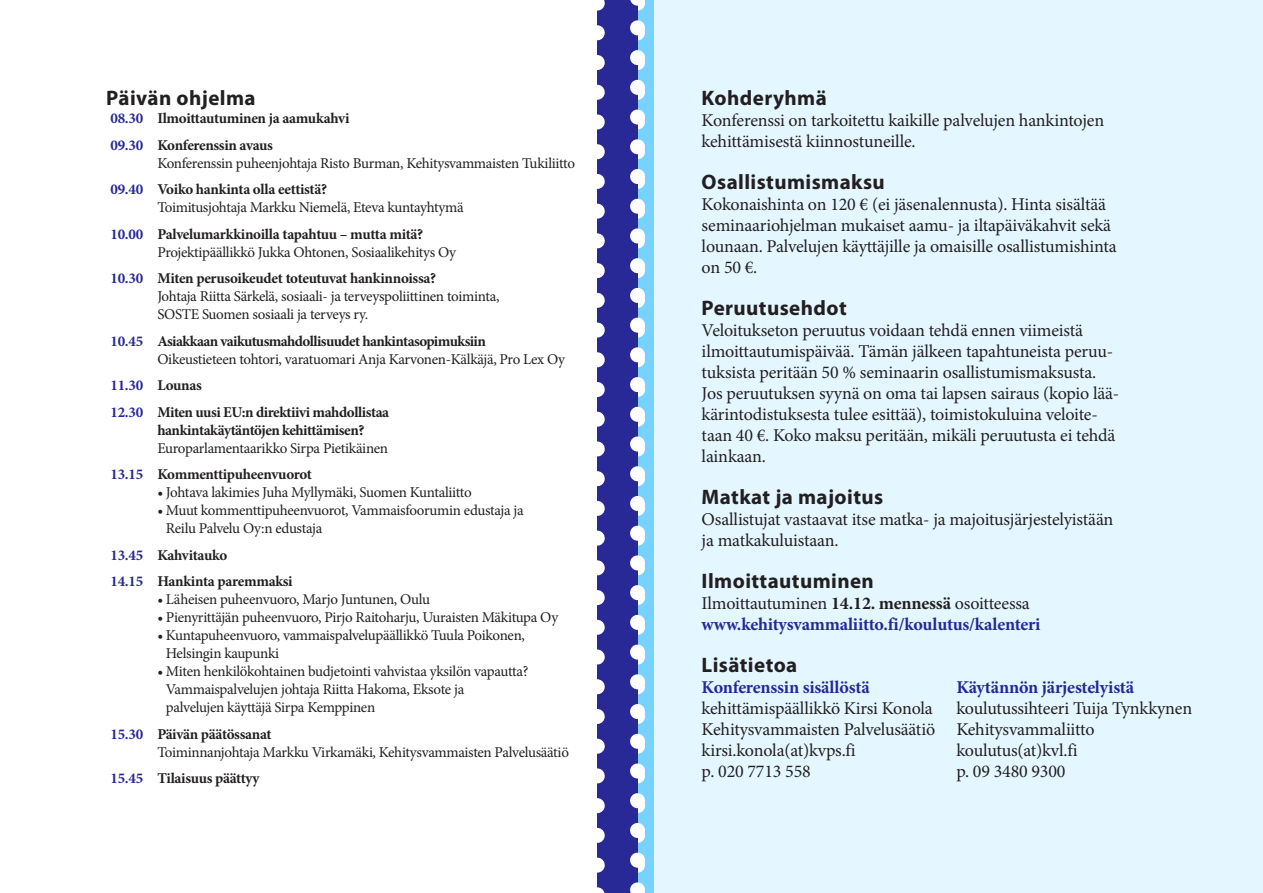
<style>
.page{position:relative;width:1263px;height:893px;background:#fff}
.page>*{position:absolute;margin:0;border:0;box-sizing:border-box;transform-origin:0 0}
.otsikko_2{font:700 21px "Myriad Pro";letter-spacing:.02em;color:#231f20}
.leipa{font:18px/21px "Minion Pro";letter-spacing:-.01em;color:#231f20}
.leipa-2{font:700 18px "Minion Pro";letter-spacing:-.01em;color:#282896}
.ohjelma{font:15px/18px "Minion Pro";letter-spacing:-.025em;color:#231f20}
.ohjelma-2{font:700 15px/18px "Minion Pro";letter-spacing:-.025em;color:#231f20}
.s1{color:#282896}
.s2{font-weight:700;color:#282896}
.s3{font-weight:700}
.s4{font-weight:400}
</style>
<div class="page">
<div style="left:637px;top:0;width:32px;height:893px;background:#78d2ff"></div>
<div style="left:597px;top:0;width:40px;height:893px;background:#282896"></div>
<svg style="left:630px;top:0;width:15px;height:893px"></svg>
<svg style="left:597px;top:0;width:8px;height:893px"></svg>
<div style="left:655px;top:0;width:608px;height:893px;background:#e4f6ff"></div>
<p class="otsikko_2" style="left:106px;top:84px;width:151px">Päivän ohjelma</p>
<p class="ohjelma-2" style="left:111px;top:109px;width:240px"><span class="s1">08.30</span> Ilmoittautuminen ja aamukahvi</p>
<p class="ohjelma" style="left:157px;top:136px;width:419px;text-indent:-47px"><span class="s2">09.30</span> <span class="s3">Konferenssin avaus<br></span>Konferenssin puheenjohtaja Risto Burman, Kehitysvammaisten Tukiliitto</p>
<p class="ohjelma" style="left:157px;top:180px;width:308px;text-indent:-47px"><span class="s2">09.40</span> <span class="s3">Voiko hankinta olla eettistä?<br></span>Toimitusjohtaja Markku Niemelä, Eteva kuntayhtymä</p>
<p class="ohjelma" style="left:157px;top:225px;width:300px;text-indent:-47px"><span class="s2">10.00</span> <span class="s3">Palvelumarkkinoilla tapahtuu – mutta mitä?<br></span>Projektipäällikkö Jukka Ohtonen, Sosiaalikehitys Oy</p>
<p class="ohjelma" style="left:157px;top:269px;width:344px;text-indent:-47px"><span class="s2">10.30</span> <span class="s3">Miten perusoikeudet toteutuvat hankinnoissa?<br></span>Johtaja Riitta Särkelä, sosiaali- ja terveyspoliittinen toiminta,<br>SOSTE Suomen sosiaali ja terveys ry.</p>
<p class="ohjelma" style="left:157px;top:332px;width:409px;text-indent:-47px"><span class="s2">10.45</span> <span class="s3">Asiakkaan vaikutusmahdollisuudet hankintasopimuksiin<br></span>Oikeustieteen tohtori, varatuomari Anja Karvonen-Kälkäjä, Pro Lex Oy</p>
<p class="ohjelma-2" style="left:111px;top:376px;width:93px"><span class="s1">11.30</span> Lounas</p>
<p class="ohjelma-2" style="left:157px;top:403px;width:233px;text-indent:-47px"><span class="s1">12.30</span> Miten uusi EU:n direktiivi mahdollistaa hankintakäytäntöjen kehittämisen?<br><span class="s4">Europarlamentaarikko Sirpa Pietikäinen</span></p>
<p class="ohjelma-2" style="left:111px;top:465px;width:203px"><span class="s1">13.15</span> Kommenttipuheenvuorot</p>
<p class="ohjelma" style="left:157px;top:483px;width:316px">• Johtava lakimies Juha Myllymäki, Suomen Kuntaliitto</p>
<p class="ohjelma" style="left:166px;top:501px;width:359px;text-indent:-9px">• Muut kommenttipuheenvuorot, Vammaisfoorumin edustaja ja<br>Reilu Palvelu Oy:n edustaja</p>
<p class="ohjelma-2" style="left:111px;top:546px;width:118px"><span class="s1">13.45</span> Kahvitauko</p>
<p class="ohjelma-2" style="left:111px;top:572px;width:184px"><span class="s1">14.15</span> Hankinta paremmaksi</p>
<p class="ohjelma" style="left:157px;top:590px;width:274px">• Läheisen puheenvuoro, Marjo Juntunen, Oulu</p>
<p class="ohjelma" style="left:157px;top:608px;width:402px">• Pienyrittäjän puheenvuoro, Pirjo Raitoharju, Uuraisten Mäkitupa Oy</p>
<p class="ohjelma" style="left:166px;top:626px;width:361px;text-indent:-9px">• Kuntapuheenvuoro, vammaispalvelupäällikkö Tuula Poikonen,<br>Helsingin kaupunki</p>
<p class="ohjelma" style="left:166px;top:662px;width:364px;text-indent:-9px">• Miten henkilökohtainen budjetointi vahvistaa yksilön vapautta?<br>Vammaispalvelujen johtaja Riitta Hakoma, Eksote ja<br>palvelujen käyttäjä Sirpa Kemppinen</p>
<p class="ohjelma" style="left:157px;top:725px;width:413px;text-indent:-47px"><span class="s2">15.30</span> <span class="s3">Päivän päätössanat<br></span>Toiminnanjohtaja Markku Virkamäki, Kehitysvammaisten Palvelusäätiö</p>
<p class="ohjelma-2" style="left:111px;top:769px;width:150px"><span class="s1">15.45</span> Tilaisuus päättyy</p>
<p class="otsikko_2" style="left:702px;top:84px;width:127px">Kohderyhmä</p>
<p class="leipa" style="left:702px;top:110px;width:404px">Konferenssi on tarkoitettu kaikille palvelujen hankintojen kehittämisestä kiinnostuneille.</p>
<p class="otsikko_2" style="left:702px;top:168px;width:185px">Osallistumismaksu</p>
<p class="leipa" style="left:702px;top:194px;width:417px">Kokonaishinta on 120 € (ei jäsenalennusta). Hinta sisältää seminaariohjelman mukaiset aamu- ja iltapäiväkahvit sekä lounaan. Palvelujen käyttäjille ja omaisille osallistumishinta on 50 €.</p>
<p class="otsikko_2" style="left:702px;top:294px;width:147px">Peruutusehdot</p>
<p class="leipa" style="left:702px;top:320px;width:419px">Veloitukseton peruutus voidaan tehdä ennen viimeistä ilmoittautumispäivää. Tämän jälkeen tapahtuneista peruu&shy;tuksista peritään 50 % seminaarin osallistumismaksusta.<br>Jos peruutuksen syynä on oma tai lapsen sairaus (kopio lää&shy;kärintodistuksesta tulee esittää), toimistokuluina veloite&shy;taan 40 €. Koko maksu peritään, mikäli peruutusta ei tehdä lainkaan.</p>
<p class="otsikko_2" style="left:702px;top:483px;width:183px">Matkat ja majoitus</p>
<p class="leipa" style="left:702px;top:509px;width:413px">Osallistujat vastaavat itse matka- ja majoitusjärjestelyistään ja matkakuluistaan.</p>
<p class="otsikko_2" style="left:702px;top:567px;width:174px">Ilmoittautuminen</p>
<p class="leipa" style="left:702px;top:593px;width:330px">Ilmoittautuminen <span class="s3">14.12. mennessä</span> osoitteessa</p>
<p class="leipa-2" style="left:702px;top:612px;width:340px">www.kehitysvammaliitto.fi/koulutus/kalenteri</p>
<p class="otsikko_2" style="left:702px;top:651px;width:97px">Lisätietoa</p>
<p class="leipa-2" style="left:702px;top:675px;width:170px">Konferenssin sisällöstä</p>
<p class="leipa" style="left:702px;top:698px;width:235px">kehittämispäällikkö Kirsi Konola<br>Kehitysvammaisten Palvelusäätiö kirsi.konola(at)kvps.fi<br>p. 020 7713 558</p>
<p class="leipa-2" style="left:956px;top:675px;width:179px">Käytännön järjestelyistä</p>
<p class="leipa" style="left:956px;top:698px;width:237px">koulutussihteeri Tuija Tynkkynen<br>Kehitysvammaliitto koulutus(at)kvl.fi<br>p. 09 3480 9300</p>
</div>
